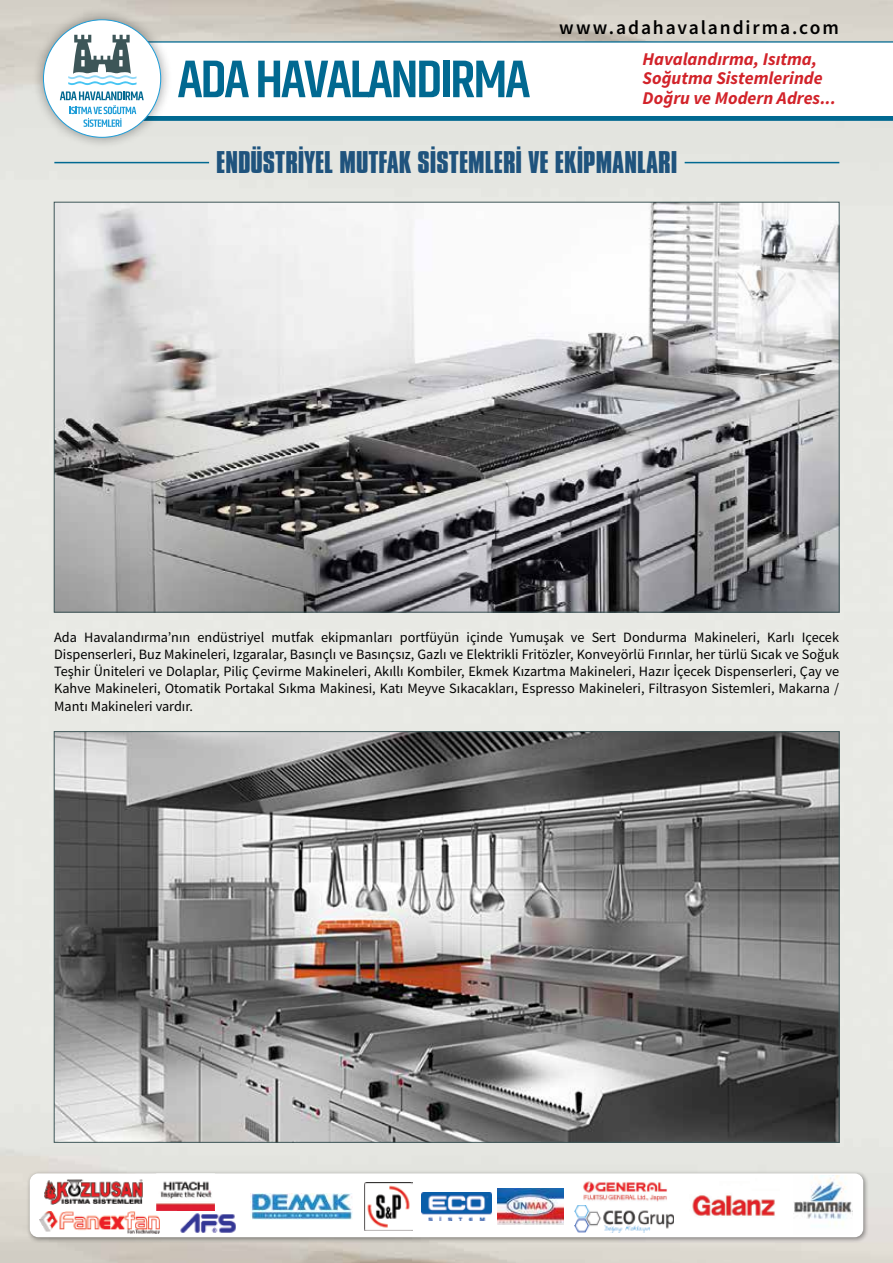
<style>
.page{position:relative;width:893px;height:1263px;background:#fff}
.page>*{position:absolute;margin:0;border:0;box-sizing:border-box;transform-origin:0 0}
.t1{font:700 27px "Compacta BT";color:#1f537d}
.t2{font:600 19.5px "Source Sans Pro";letter-spacing:.095em;color:#000}
.t3{font:italic 700 18px/19.5px "Source Sans Pro";color:#d2232a}
.t4{font:14.25px/17.1px "Source Sans Pro";color:#000;text-align:justify}
</style>
<div class="page">
<img style="left:0;top:0;width:893px;height:1263px">
<img style="left:56px;top:204px;width:781px;height:406px">
<img style="left:56px;top:733px;width:781px;height:407px">
<hr style="left:54px;top:162px;width:155px;height:1px;background:#016991">
<hr style="left:685px;top:162px;width:154px;height:1px;background:#016991">
<div style="left:102px;top:115px;width:791px;height:6px;background:#016991"></div>
<div style="left:73px;top:42px;width:820px;height:73px;background:#fff"></div>
<hr style="left:102px;top:41px;width:791px;height:2px;background:#016991">
<div style="left:32px;top:8px;width:140px;height:141px;background:#000;opacity:.4"></div>
<div style="left:43px;top:20px;width:118px;height:117px;background:#fff;border-radius:50%"></div>
<svg style="left:178px;top:61px;width:71px;height:36px"></svg>
<svg style="left:258px;top:61px;width:182px;height:36px"></svg>
<div style="left:443px;top:61px;width:6px;height:36px;background:#016991"></div>
<svg style="left:453px;top:61px;width:77px;height:36px"></svg>
<svg style="left:68px;top:35px;width:69px;height:50px"></svg>
<svg style="left:60px;top:91px;width:84px;height:36px"></svg>
<div style="left:27px;top:1170px;width:843px;height:73px;background:#000;opacity:.4"></div>
<div style="left:30px;top:1173px;width:833px;height:64px;background:#fff;border-radius:9px"></div>
<img style="left:692px;top:1195px;width:83px;height:21px">
<img style="left:574px;top:1205px;width:100px;height:28px">
<img style="left:421px;top:1192px;width:70px;height:28px">
<img style="left:156px;top:1173px;width:59px;height:38px">
<img style="left:365px;top:1182px;width:48px;height:48px">
<img style="left:44px;top:1179px;width:99px;height:25px">
<img style="left:180px;top:1213px;width:56px;height:20px">
<img style="left:40px;top:1211px;width:120px;height:23px">
<img style="left:497px;top:1188px;width:66px;height:36px">
<img style="left:794px;top:1175px;width:58px;height:49px">
<img style="left:583px;top:1181px;width:84px;height:21px">
<img style="left:251px;top:1193px;width:102px;height:26px">
<h2 class="t2" style="left:559px;top:15px;width:281px">www.adahavalandirma.com</h2>
<p class="t3" style="left:642px;top:49px;width:195px">Havalandırma, Isıtma,<br>Soğutma Sistemlerinde<br>Doğru ve Modern Adres...</p>
<h1 class="t1" style="left:216px;top:146px;width:463px">ENDÜSTRİYEL MUTFAK SİSTEMLERİ VE EKİPMANLARI</h1>
<p class="t4" style="left:54px;top:629px;width:786px">Ada Havalandırma’nın endüstriyel mutfak ekipmanları portfüyün içinde Yumuşak ve Sert Dondurma Makineleri, Karlı Içecek Dispenserleri, Buz Makineleri, Izgaralar, Basınçlı ve Basınçsız, Gazlı ve Elektrikli Fritözler, Konveyörlü Fırınlar, her türlü Sıcak ve Soğuk Teşhir Üniteleri ve Dolaplar, Piliç Çevirme Makineleri, Akıllı Kombiler, Ekmek Kızartma Makineleri, Hazır İçecek Dispenserleri, Çay ve Kahve Makineleri, Otomatik Portakal Sıkma Makinesi, Katı Meyve Sıkacakları, Espresso Makineleri, Filtrasyon Sistemleri, Makarna / Mantı Makineleri vardır.</p>
</div>
